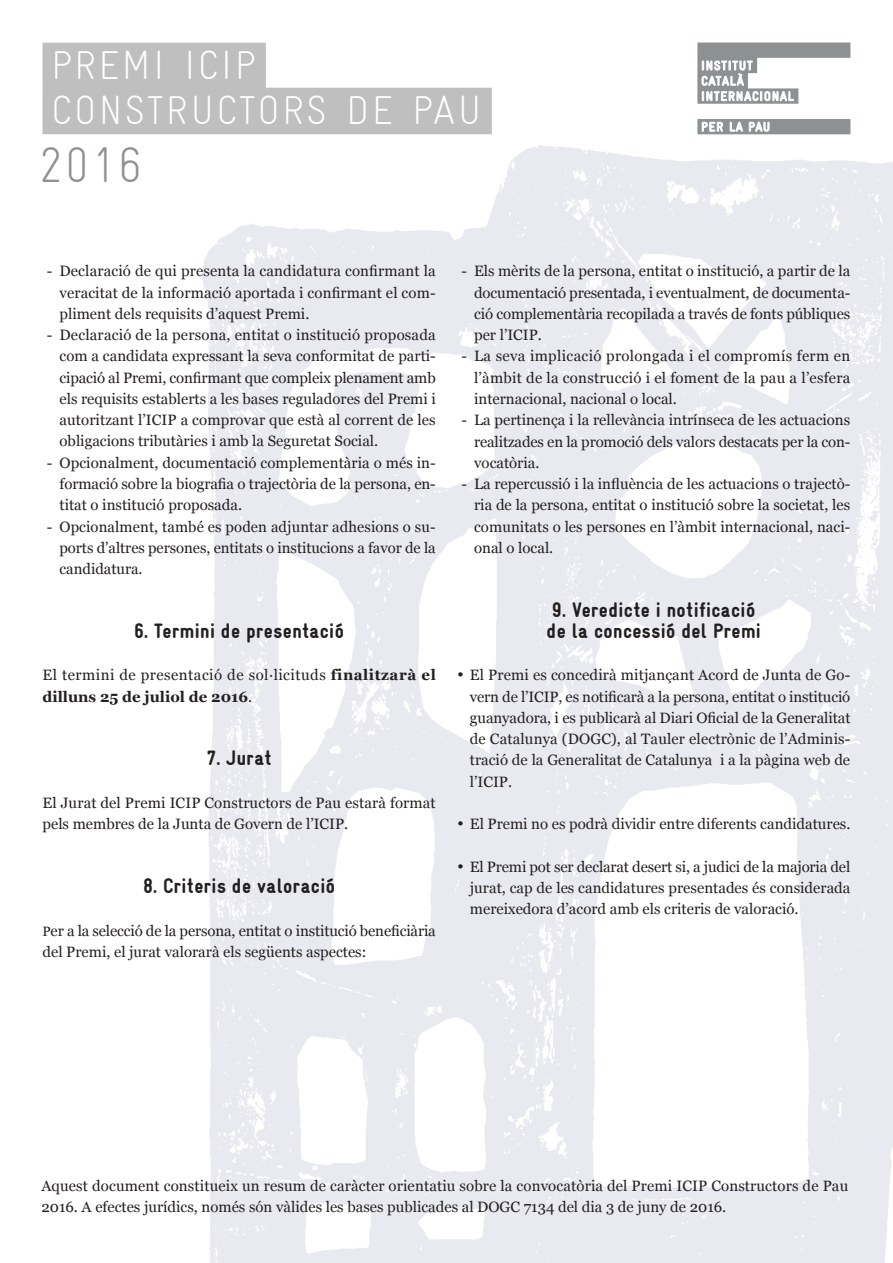
<style>
.page{position:relative;width:893px;height:1263px;background:#fff}
.page>*{position:absolute;margin:0;border:0;box-sizing:border-box;transform-origin:0 0}
.t1{font:300 condensed 49.5px "Gravur";color:#8e9192}
.t2{font:300 condensed 40.5px/45px "Gravur";letter-spacing:.06em;color:#fff}
.t3{font:900 condensed 21px/21.3px "Gravur";letter-spacing:.02em;color:#231f20}
.t4{font:15px/21.3px "Georgia";color:#231f20;text-align:justify}
.t5{font:15px/21.3px "Georgia";letter-spacing:.03em;color:#231f20}
.s1{font-weight:700}
.s2{font-size:13.5px}
</style>
<div class="page">
<img style="left:165px;top:119px;width:728px;height:1144px">
<svg style="left:697px;top:43px;width:153px;height:91px"></svg>
<div style="left:43px;top:43px;width:223px;height:46px;background:#bfbfc0"></div>
<div style="left:43px;top:88px;width:449px;height:46px;background:#bfbfc0"></div>
<h2 class="t2" style="left:51px;top:42px;width:432px">PREMI ICIP<br>CONSTRUCTORS DE PAU</h2>
<h1 class="t1" style="left:39px;top:138px;width:106px">2016</h1>
<p class="t4" style="left:60px;top:261px;width:378px;text-indent:-13px">- Declaració de qui presenta la candidatura confirmant la veracitat de la informació aportada i confirmant el com&shy;pliment dels requisits d’aquest Premi.</p>
<p class="t4" style="left:60px;top:325px;width:378px;text-indent:-13px">- Declaració de la persona, entitat o institució proposada com a candidata expressant la seva conformitat de parti&shy;cipació al Premi, confirmant que compleix plenament amb els requisits establerts a les bases reguladores del Premi i autoritzant l’ICIP a comprovar que està al corrent de les obligacions tributàries i amb la Seguretat Social.</p>
<p class="t4" style="left:60px;top:452px;width:378px;text-indent:-13px">- Opcionalment, documentació complementària o més in&shy;formació sobre la biografia o trajectòria de la persona, en&shy;titat o institució proposada.</p>
<p class="t4" style="left:60px;top:516px;width:378px;text-indent:-13px">- Opcionalment, també es poden adjuntar adhesions o su&shy;ports d’altres persones, entitats o institucions a favor de la candidatura.</p>
<h3 class="t3" style="left:134px;top:620px;width:211px">6. Termini de presentació</h3>
<p class="t5" style="left:43px;top:665px;width:395px">El termini de presentació de sol·licituds <span class="s1">finalitzarà el dilluns 25 de juliol de 2016</span>.</p>
<h3 class="t3" style="left:207px;top:748px;width:66px">7. Jurat</h3>
<p class="t4" style="left:43px;top:792px;width:395px">El Jurat del Premi ICIP Constructors de Pau estarà format pels membres de la Junta de Govern de l’ICIP.</p>
<h3 class="t3" style="left:143px;top:875px;width:193px">8. Criteris de valoració</h3>
<p class="t4" style="left:43px;top:920px;width:395px"><span class="s2">P</span>er a la selecció de la persona, entitat o institució beneficiària del Premi, el jurat valorarà els següents aspectes:</p>
<p class="t4" style="left:474px;top:261px;width:378px;text-indent:-13px">- Els mèrits de la persona, entitat o institució, a partir de la documentació presentada, i eventualment, de documenta&shy;ció complementària recopilada a través de fonts públiques per l’ICIP.</p>
<p class="t4" style="left:474px;top:346px;width:378px;text-indent:-13px">- La seva implicació prolongada i el compromís ferm en l’àmbit de la construcció i el foment de la pau a l’esfera internacional, nacional o local.</p>
<p class="t4" style="left:474px;top:410px;width:378px;text-indent:-13px">- La pertinença i la rellevància intrínseca de les actuacions realitzades en la promoció dels valors destacats per la con&shy;vocatòria.</p>
<p class="t4" style="left:474px;top:473px;width:378px;text-indent:-13px">- La repercussió i la influència de les actuacions o trajectò&shy;ria de la persona, entitat o institució sobre la societat, les comunitats o les persones en l’àmbit internacional, naci&shy;onal o local.</p>
<h3 class="t3" style="left:547px;top:599px;width:216px">9. Veredicte i notificació de la concessió del Premi</h3>
<p class="t4" style="left:470px;top:665px;width:382px;text-indent:-13px">• El Premi es concedirà mitjançant Acord de Junta de Go&shy;vern de l’ICIP, es notificarà a la persona, entitat o institució guanyadora, i es publicarà al Diari Oficial de la Generalitat de Catalunya (DOGC), al Tauler electrònic de l’Adminis&shy;tració de la Generalitat de Catalunya i a la pàgina web de l’ICIP.</p>
<p class="t4" style="left:457px;top:814px;width:395px">• El Premi no es podrà dividir entre diferents candidatures.</p>
<p class="t4" style="left:470px;top:856px;width:382px;text-indent:-13px">• El Premi pot ser declarat desert si, a judici de la majoria del jurat, cap de les candidatures presentades és considerada mereixedora d’acord amb els criteris de valoració.</p>
<p class="t4" style="left:41px;top:1175px;width:808px">Aquest document constitueix un resum de caràcter orientatiu sobre la convocatòria del Premi ICIP Constructors de Pau<br>2016. A efectes jurídics, només són vàlides les bases publicades al DOGC 7134 del dia 3 de juny de 2016.</p>
</div>
